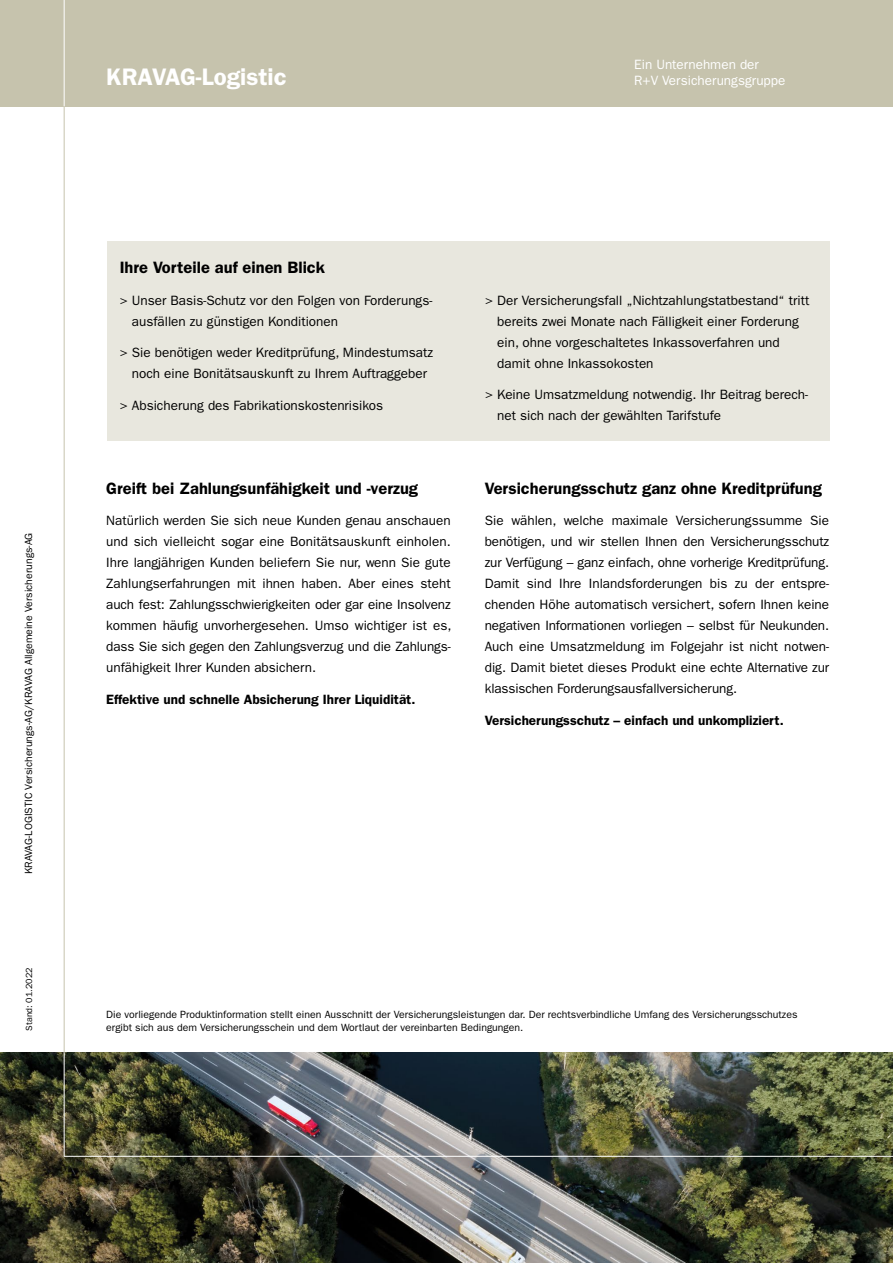
<style>
.page{position:relative;width:893px;height:1263px;background:#fff}
.page>*{position:absolute;margin:0;border:0;box-sizing:border-box;transform-origin:0 0}
.t1{font:600 24px "ITC Franklin Gothic Std";color:#fff}
.t2{font:600 16.5px "ITC Franklin Gothic Std";color:#000}
.t3{font:13.5px/21px "ITC Franklin Gothic Std";color:#000}
.t4{font:600 13.5px "ITC Franklin Gothic Std";color:#000}
.t5{font:13.5px "ITC Franklin Gothic Std";color:#fff}
.t6{font:10.5px/12.6px "ITC Franklin Gothic Std";color:#000}
.t7{font:9px "ITC Franklin Gothic Std";letter-spacing:-.005em;color:#000}
</style>
<div class="page">
<div style="left:0;top:0;width:893px;height:106px;background:#c6c3ad"></div>
<img style="left:0;top:1052px;width:893px;height:211px">
<hr style="left:64px;top:106px;width:1px;height:946px;background:#c6c3ad">
<hr style="left:64px;top:0;width:1px;height:106px;background:#fff">
<hr style="left:64px;top:1156px;width:829px;height:1px;background:#fff">
<hr style="left:64px;top:1052px;width:1px;height:105px;background:#fff">
<div style="left:107px;top:242px;width:722px;height:199px;background:#e8e7de"></div>
<p class="t6" style="left:23px;top:874px;width:343px;rotate:-90deg">KRAVAG-LOGISTIC Versicherungs-AG/KRAVAG Allgemeine Versicherungs-AG</p>
<p class="t7" style="left:24px;top:1031px;width:64px;rotate:-90deg">Stand: 01.2022</p>
<p class="t5" style="left:634px;top:57px;width:126px">Ein Unternehmen der</p>
<h1 class="t1" style="left:106px;top:63px;width:182px">KRAVAG-Logistic</h1>
<p class="t5" style="left:634px;top:73px;width:153px">R+V Versicherungsgruppe</p>
<p class="t2" style="left:120px;top:258px;width:207px">Ihre Vorteile auf einen Blick</p>
<p class="t3" style="left:132px;top:290px;width:302px;text-indent:-12px">&gt; Unser Basis-Schutz vor den Folgen von Forderungs&shy;ausfällen zu günstigen Konditionen</p>
<p class="t3" style="left:120px;top:342px;width:315px;text-align:center">&gt; Sie benötigen weder Kreditprüfung, Mindestumsatz noch eine Bonitätsauskunft zu Ihrem Auftraggeber</p>
<p class="t3" style="left:120px;top:395px;width:265px">&gt; Absicherung des Fabrikationskostenrisikos</p>
<p class="t2" style="left:106px;top:478px;width:313px">Greift bei Zahlungsunfähigkeit und -verzug</p>
<p class="t3" style="left:106px;top:510px;width:347px;text-align:justify">Natürlich werden Sie sich neue Kunden genau anschauen und sich vielleicht sogar eine Bonitätsauskunft einholen.<br>Ihre langjährigen Kunden beliefern Sie nur, wenn Sie gute Zahlungserfahrungen mit ihnen haben. Aber eines steht auch fest: Zahlungsschwierigkeiten oder gar eine Insolvenz kommen häufig unvorhergesehen. Umso wichtiger ist es, dass Sie sich gegen den Zahlungsverzug und die Zahlungs&shy;unfähigkeit Ihrer Kunden absichern.</p>
<p class="t4" style="left:106px;top:691px;width:311px">Effektive und schnelle Absicherung Ihrer Liquidität.</p>
<p class="t3" style="left:497px;top:290px;width:314px;text-indent:-12px">&gt; Der Versicherungsfall „Nichtzahlungstatbestand“ tritt bereits zwei Monate nach Fälligkeit einer Forderung ein, ohne vorgeschaltetes Inkassoverfahren und damit ohne Inkassokosten</p>
<p class="t3" style="left:497px;top:384px;width:312px;text-indent:-12px">&gt; Keine Umsatzmeldung notwendig. Ihr Beitrag berech&shy;net sich nach der gewählten Tarifstufe</p>
<p class="t2" style="left:485px;top:478px;width:339px">Versicherungsschutz ganz ohne Kreditprüfung</p>
<p class="t3" style="left:485px;top:510px;width:346px;text-align:justify">Sie wählen, welche maximale Versicherungssumme Sie benötigen, und wir stellen Ihnen den Versicherungsschutz zur Verfügung – ganz einfach, ohne vorherige Kreditprüfung.<br>Damit sind Ihre Inlandsforderungen bis zu der entspre&shy;chenden Höhe automatisch versichert, sofern Ihnen keine negativen Informationen vorliegen – selbst für Neukunden.<br>Auch eine Umsatzmeldung im Folgejahr ist nicht notwen&shy;dig. Damit bietet dieses Produkt eine echte Alternative zur klassischen Forderungsausfallversicherung.</p>
<p class="t4" style="left:485px;top:712px;width:300px">Versicherungsschutz – einfach und unkompliziert.</p>
<p class="t6" style="left:106px;top:1008px;width:693px">Die vorliegende Produktinformation stellt einen Ausschnitt der Versicherungsleistungen dar. Der rechtsverbindliche Umfang des Versicherungsschutzes ergibt sich aus dem Versicherungsschein und dem Wortlaut der vereinbarten Bedingungen.</p>
</div>
